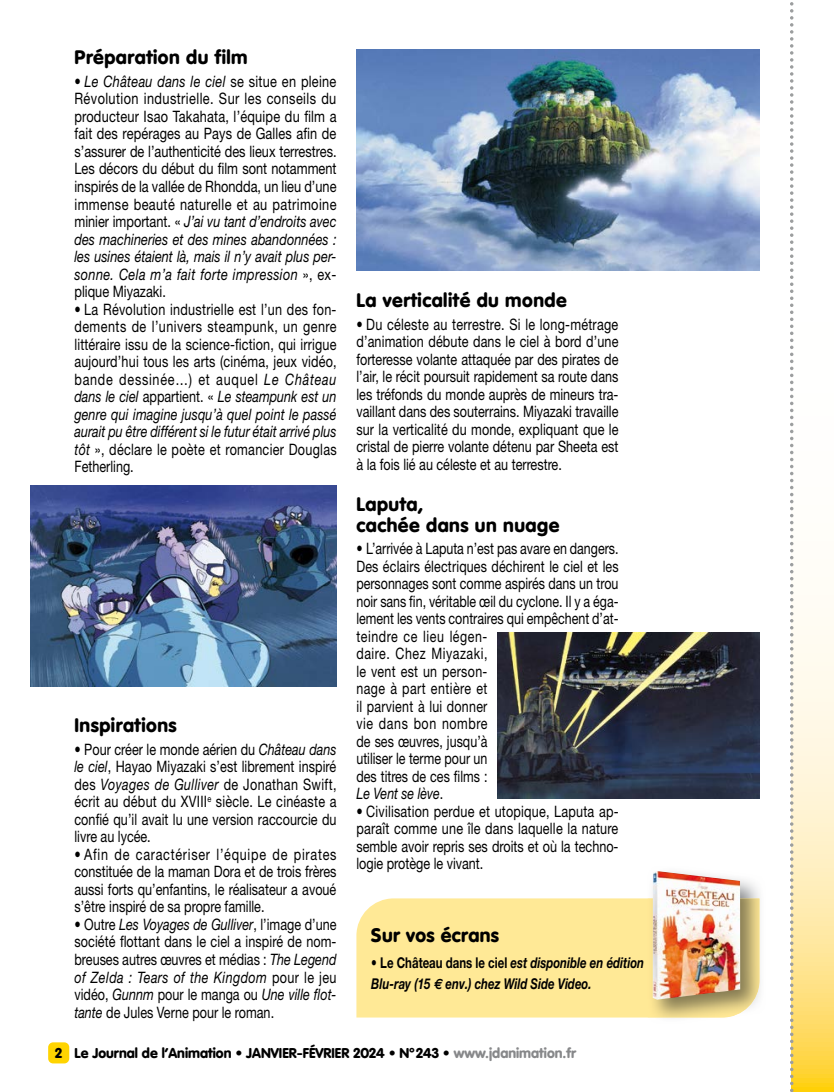
<style>
.page{position:relative;width:834px;height:1092px;background:#fff}
.page>*{position:absolute;margin:0;border:0;box-sizing:border-box;transform-origin:0 0}
.t1{font:900 19.25px/21px "VAG Rounded Std";letter-spacing:.025em;color:#000}
.t2{font:15.75px/17.5px "Helvetica Neue LT Std";color:#000;text-align:justify;scale:.8 1}
.t3{font:15.75px/17.5px "Helvetica Neue LT Std";color:#000;text-align:justify;scale:.81 1}
.t4{font:15.75px/17.5px "Helvetica Neue LT Std";color:#000;scale:.79 1}
.t5{font:italic 700 14.88px/21px "Helvetica Neue LT Std";color:#000;scale:.77 1}
.t6{font:900 14px "VAG Rounded Std";color:#000}
.s1{font-style:italic}
.s2{font-style:normal}
.s3{font-family:"Euro Sans Std"}
.s4{color:#87888a}
</style>
<div class="page">
<div style="left:48px;top:1042px;width:21px;height:21px;background:#ffd400;border-radius:5px"></div>
<div style="left:356px;top:898px;width:291px;height:119px;background:#ffe996"></div>
<img style="left:647px;top:879px;width:113px;height:139px">
<img style="left:647px;top:898px;width:112px;height:119px">
<img style="left:652px;top:871px;width:88px;height:128px">
<svg style="left:793px;top:3px;width:40px;height:1088px"></svg>
<svg style="left:790px;top:2px;width:3px;height:1089px"></svg>
<img style="left:30px;top:485px;width:306px;height:201px">
<img style="left:497px;top:632px;width:262px;height:166px">
<img style="left:356px;top:50px;width:403px;height:221px">
<p class="t1" style="left:74px;top:48px;width:175px">Préparation du film</p>
<p class="t3" style="left:74px;top:72px;width:325px"><span class="s1">• Le Château dans le ciel</span> se situe en pleine Révolution industrielle. Sur les conseils du producteur Isao Takahata, l’équipe du film a fait des repérages au Pays de Galles afin de s’assurer de l’authenticité des lieux terrestres.<br>Les décors du début du film sont notamment inspirés de la vallée de Rhondda, un lieu d’une immense beauté naturelle et au patrimoine minier important. « <span class="s1">J’ai vu tant d’endroits avec des machineries et des mines abandonnées : les usines étaient là, mais il n’y avait plus per&shy;sonne. Cela m’a fait forte impression</span> », ex&shy;plique Miyazaki.</p>
<p class="t2" style="left:74px;top:300px;width:329px">• La Révolution industrielle est l’un des fon&shy;dements de l’univers steampunk, un genre littéraire issu de la science-fiction, qui irrigue aujourd’hui tous les arts (cinéma, jeux vidéo, bande dessinée…) et auquel <span class="s1">Le Château dans le ciel</span> appartient. « <span class="s1">Le steampunk est un genre qui imagine jusqu’à quel point le passé aurait pu être différent si le futur était arrivé plus tôt</span> », déclare le poète et romancier Douglas Fetherling.</p>
<p class="t1" style="left:356px;top:290px;width:212px">La verticalité du monde</p>
<p class="t2" style="left:356px;top:315px;width:329px">• Du céleste au terrestre. Si le long-métrage d’animation débute dans le ciel à bord d’une forteresse volante attaquée par des pirates de l’air, le récit poursuit rapidement sa route dans les tréfonds du monde auprès de mineurs tra&shy;vaillant dans des souterrains. Miyazaki travaille sur la verticalité du monde, expliquant que le cristal de pierre volante détenu par Sheeta est à la fois lié au céleste et au terrestre.</p>
<p class="t1" style="left:356px;top:494px;width:204px">Laputa,<br>cachée dans un nuage</p>
<p class="t4" style="left:356px;top:539px;width:333px">• L’arrivée à Laputa n’est pas avare en dangers.<br>Des éclairs électriques déchirent le ciel et les personnages sont comme aspirés dans un trou noir sans fin, véritable œil du cyclone. Il y a éga&shy;lement les vents contraires qui empêchent d’at&shy;teindre ce lieu légen-<br>daire. Chez Miyazaki,<br>le vent est un person-<br>nage à part entière et<br>il parvient à lui donner<br>vie dans bon nombre<br>de ses œuvres, jusqu’à<br>utiliser le terme pour un<br>des titres de ces films :<br><span class="s1">Le Vent se lève</span>.</p>
<p class="t2" style="left:356px;top:802px;width:329px">• Civilisation perdue et utopique, Laputa ap&shy;paraît comme une île dans laquelle la nature semble avoir repris ses droits et où la techno&shy;logie protège le vivant.</p>
<p class="t1" style="left:74px;top:715px;width:104px">Inspirations</p>
<p class="t2" style="left:74px;top:740px;width:329px">• Pour créer le monde aérien du <span class="s1">Château dans le ciel</span>, Hayao Miyazaki s’est librement inspiré des <span class="s1">Voyages de Gulliver</span> de Jonathan Swift, écrit au début du XVIII<sup>e</sup> siècle. Le cinéaste a confié qu’il avait lu une version raccourcie du livre au lycée.</p>
<p class="t2" style="left:74px;top:845px;width:329px">• Afin de caractériser l’équipe de pirates constituée de la maman Dora et de trois frères aussi forts qu’enfantins, le réalisateur a avoué s’être inspiré de sa propre famille.</p>
<p class="t2" style="left:74px;top:915px;width:329px">• Outre <span class="s1">Les Voyages de Gulliver</span>, l’image d’une société flottant dans le ciel a inspiré de nom&shy;breuses autres œuvres et médias : <span class="s1">The Legend of Zelda : Tears of the Kingdom</span> pour le jeu vidéo, <span class="s1">Gunnm</span> pour le manga ou <span class="s1">Une ville flot&shy;tante</span> de Jules Verne pour le roman.</p>
<p class="t1" style="left:371px;top:925px;width:129px">Sur vos écrans</p>
<p class="t5" style="left:371px;top:951px;width:356px"><span class="s2">• Le Château dans le ciel</span> est disponible en édition<br>Blu-ray (15 <span class="s3">€</span> env.) chez Wild Side Video.</p>
<p class="t6" style="left:55px;top:1044px;width:522px">2 Le Journal de l’Animation • JANVIER-FÉVRIER 2024 • Nº 243 • <span class="s4">www.jdanimation.fr</span></p>
</div>
